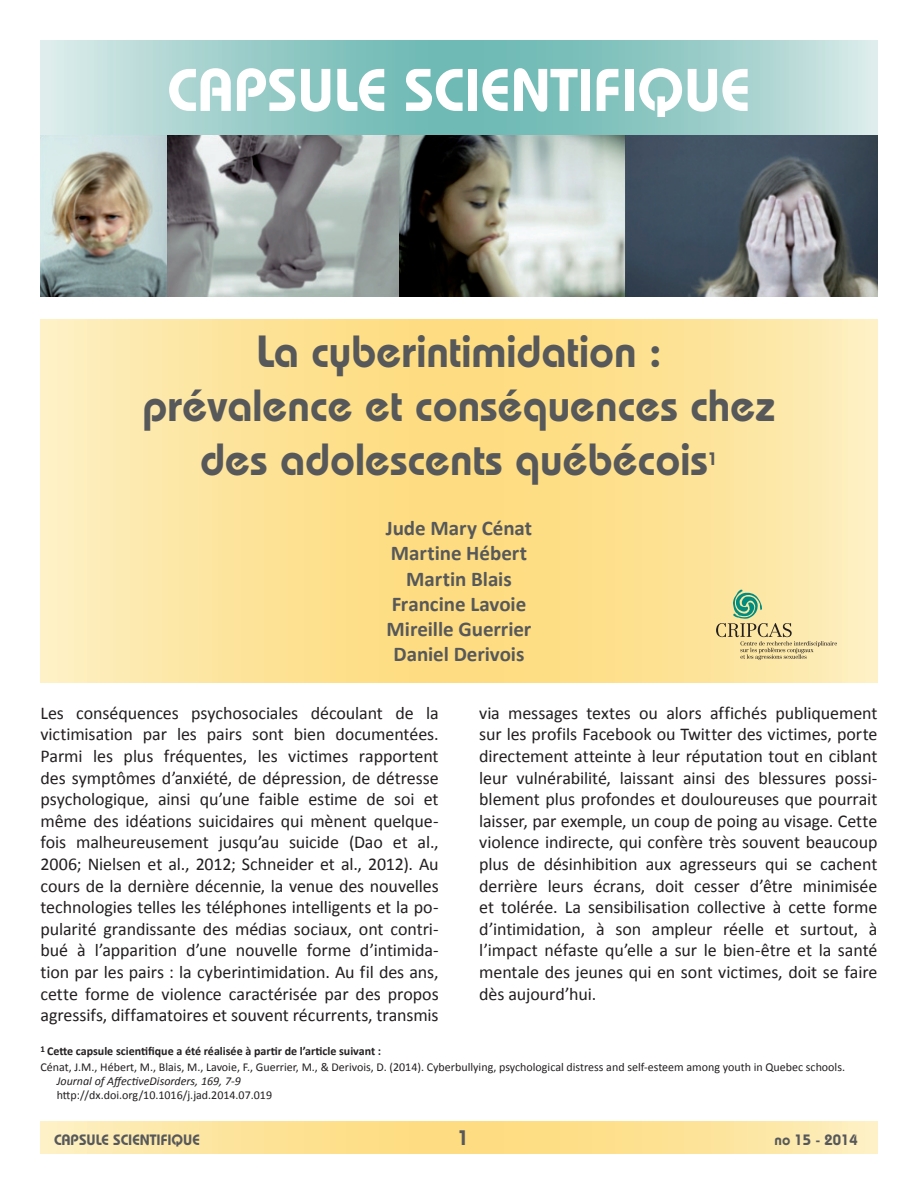
<style>
.page{position:relative;width:918px;height:1188px;background:#fff}
.page>*{position:absolute;margin:0;border:0;box-sizing:border-box;transform-origin:0 0}
.t1{font:600 60px "Bauhaus";color:#fff}
.t2{font:600 45px/54px "Bauhaus";color:#57585a;text-align:center}
.t3{font:700 21px/25.2px "Calibri";letter-spacing:-.005em;color:#57585a;text-align:center}
.t4{font:600 21px "Bauhaus";color:#57585a}
.t5{font:18px/21.6px "Calibri";letter-spacing:-.005em;color:#231f20;text-align:justify}
.t6{font:600 18px "Bauhaus";color:#57585a}
.t7{font:600 15px "Bauhaus";color:#57585a}
.t8{font:12px/15.8px "Calibri";color:#231f20}
.t9{font:italic 12px "Calibri";color:#231f20}
.s1{font-weight:700}
</style>
<div class="page">
<svg style="left:40px;top:1122px;width:838px;height:31px;background:#fde49a"></svg>
<img style="left:40px;top:135px;width:838px;height:162px">
<svg style="left:40px;top:40px;width:838px;height:95px;background:#9acdc9"></svg>
<svg style="left:40px;top:320px;width:838px;height:363px;background:#fde39a"></svg>
<svg style="left:716px;top:590px;width:121px;height:70px;background:#e2d69f"></svg>
<h1 class="t1" style="left:167px;top:54px;width:585px">CAPSULE SCIENTIFIQUE</h1>
<h2 class="t2" style="left:143px;top:324px;width:634px">La cyberintimidation :<br>prévalence et conséquences chez des adolescents québécois</h2>
<p class="t6" style="left:708px;top:448px;width:12px">1</p>
<p class="t3" style="left:386px;top:515px;width:148px">Jude Mary Cénat<br>Martine Hébert<br>Martin Blais<br>Francine Lavoie<br>Mireille Guerrier<br>Daniel Derivois</p>
<p class="t5" style="left:40px;top:701px;width:400px">Les conséquences psychosociales découlant de la victimisation par les pairs sont bien documentées.<br>Parmi les plus fréquentes, les victimes rapportent des symptômes d’anxiété, de dépression, de détresse psychologique, ainsi qu’une faible estime de soi et même des idéations suicidaires qui mènent quelque&shy;fois malheureusement jusqu’au suicide (Dao et al., 2006; Nielsen et al., 2012; Schneider et al., 2012). Au cours de la dernière décennie, la venue des nouvelles technologies telles les téléphones intelligents et la po&shy;pularité grandissante des médias sociaux, ont contri&shy;bué à l’apparition d’une nouvelle forme d’intimida&shy;tion par les pairs : la cyberintimidation. Au fil des ans, cette forme de violence caractérisée par des propos agressifs, diffamatoires et souvent récurrents, transmis</p>
<p class="t5" style="left:479px;top:701px;width:400px">via messages textes ou alors affichés publiquement sur les profils Facebook ou Twitter des victimes, porte directement atteinte à leur réputation tout en ciblant leur vulnérabilité, laissant ainsi des blessures possi&shy;blement plus profondes et douloureuses que pourrait laisser, par exemple, un coup de poing au visage. Cette violence indirecte, qui confère très souvent beaucoup plus de désinhibition aux agresseurs qui se cachent derrière leurs écrans, doit cesser d’être minimisée et tolérée. La sensibilisation collective à cette forme d’intimidation, à son ampleur réelle et surtout, à l’impact néfaste qu’elle a sur le bien-être et la santé mentale des jeunes qui en sont victimes, doit se faire dès aujourd’hui.</p>
<p class="t8" style="left:40px;top:1042px;width:806px"><sup>1</sup> <span class="s1">Cette capsule scientifique a été réalisée à partir de l’article suivant :<br></span>Cénat, J.M., Hébert, M., Blais, M., Lavoie, F., Guerrier, M., &amp; Derivois, D. (2014). Cyberbullying, psychological distress and self-esteem among youth in Quebec schools.</p>
<p class="t9" style="left:57px;top:1074px;width:186px">Journal of AffectiveDisorders, 169, 7-9</p>
<p class="t8" style="left:57px;top:1087px;width:217px">http://dx.doi.org/10.1016/j.jad.2014.07.019</p>
<p class="t7" style="left:54px;top:1131px;width:147px">CAPSULE SCIENTIFIQUE</p>
<p class="t4" style="left:458px;top:1125px;width:13px">1</p>
<p class="t7" style="left:775px;top:1131px;width:85px">no 15 - 2014</p>
</div>
